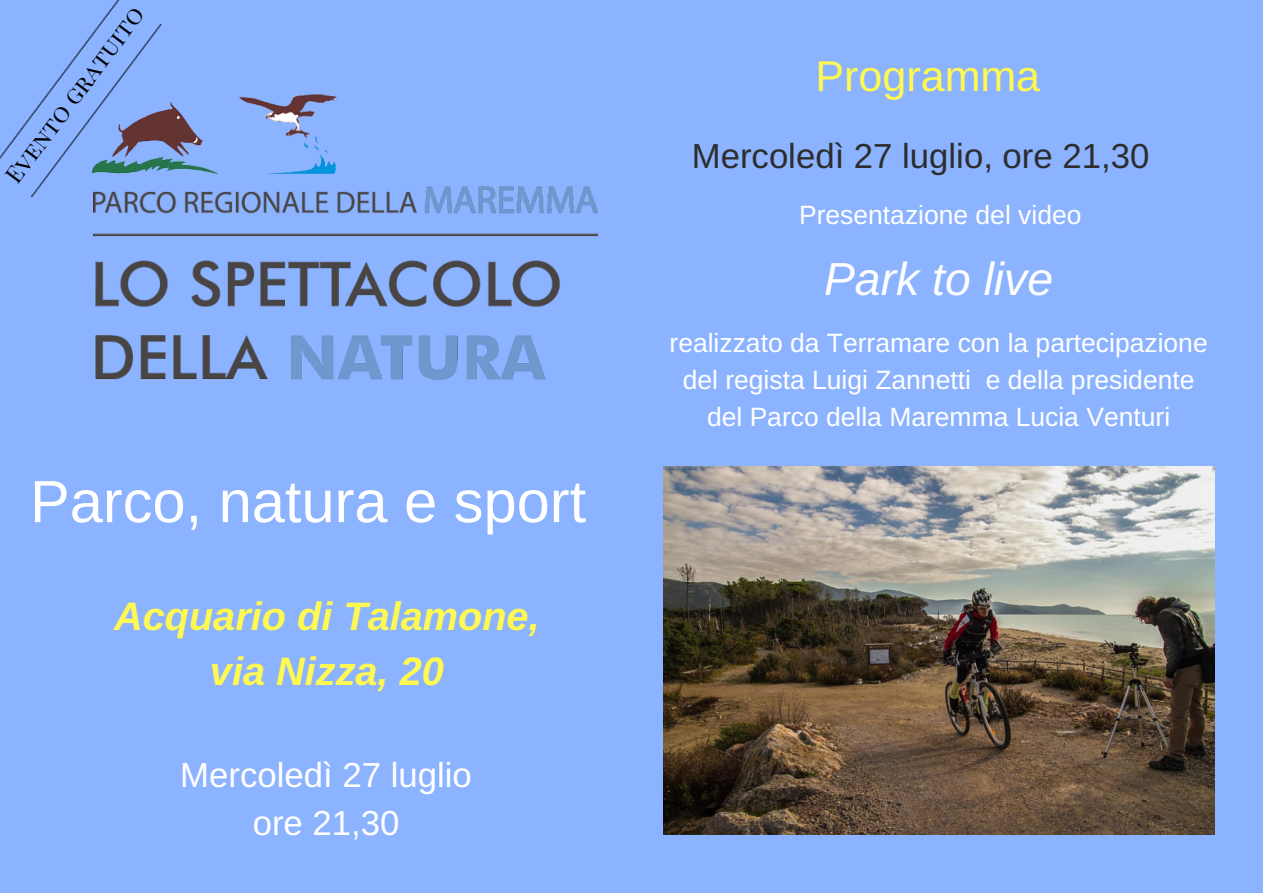
<style>
.page{position:relative;width:1263px;height:893px;background:#fff}
.page>*{position:absolute;margin:0;border:0;box-sizing:border-box;transform-origin:0 0}
.t1{font:59.55px "Arimo";color:#fff}
.t2{font:italic 46.35px "Arimo";color:#fff}
.t3{font:43.05px "Arimo";color:#fff952}
.t4{font:italic 700 39.75px/55.1px "Arimo";color:#fff952;text-align:center}
.t5{font:34.8px "Arimo";color:#2d2d2d}
.t6{font:34.8px/48.3px "Arimo";color:#fff;text-align:center}
.t7{font:26.4px/37px "Arimo";color:#fff;text-align:center}
.t8{font:23.7px "Playfair Display SC";color:#000}
</style>
<div class="page">
<div style="left:0;top:0;width:1263px;height:892px;background:#8cb3ff"></div>
<img style="left:93px;top:94px;width:506px;height:286px">
<img style="left:663px;top:467px;width:551px;height:368px">
<svg style="left:0;top:0;width:162px;height:197px"></svg>
<p class="t8" style="left:-3px;top:170px;width:215px;rotate:-53deg">Evento gratuito</p>
<h1 class="t1" style="left:30px;top:468px;width:557px">Parco, natura e sport</h1>
<h3 class="t4" style="left:114px;top:588px;width:427px">Acquario di Talamone, via Nizza, 20</h3>
<h3 class="t6" style="left:180px;top:750px;width:293px">Mercoledì 27 luglio ore 21,30</h3>
<h3 class="t3" style="left:815px;top:52px;width:226px">Programma</h3>
<h3 class="t5" style="left:692px;top:136px;width:459px">Mercoledì 27 luglio, ore 21,30</h3>
<p class="t7" style="left:799px;top:196px;width:284px">Presentazione del video</p>
<h2 class="t2" style="left:824px;top:253px;width:231px">Park to live</h2>
<p class="t7" style="left:669px;top:324px;width:540px">realizzato da Terramare con la partecipazione del regista Luigi Zannetti e della presidente del Parco della Maremma Lucia Venturi</p>
</div>
